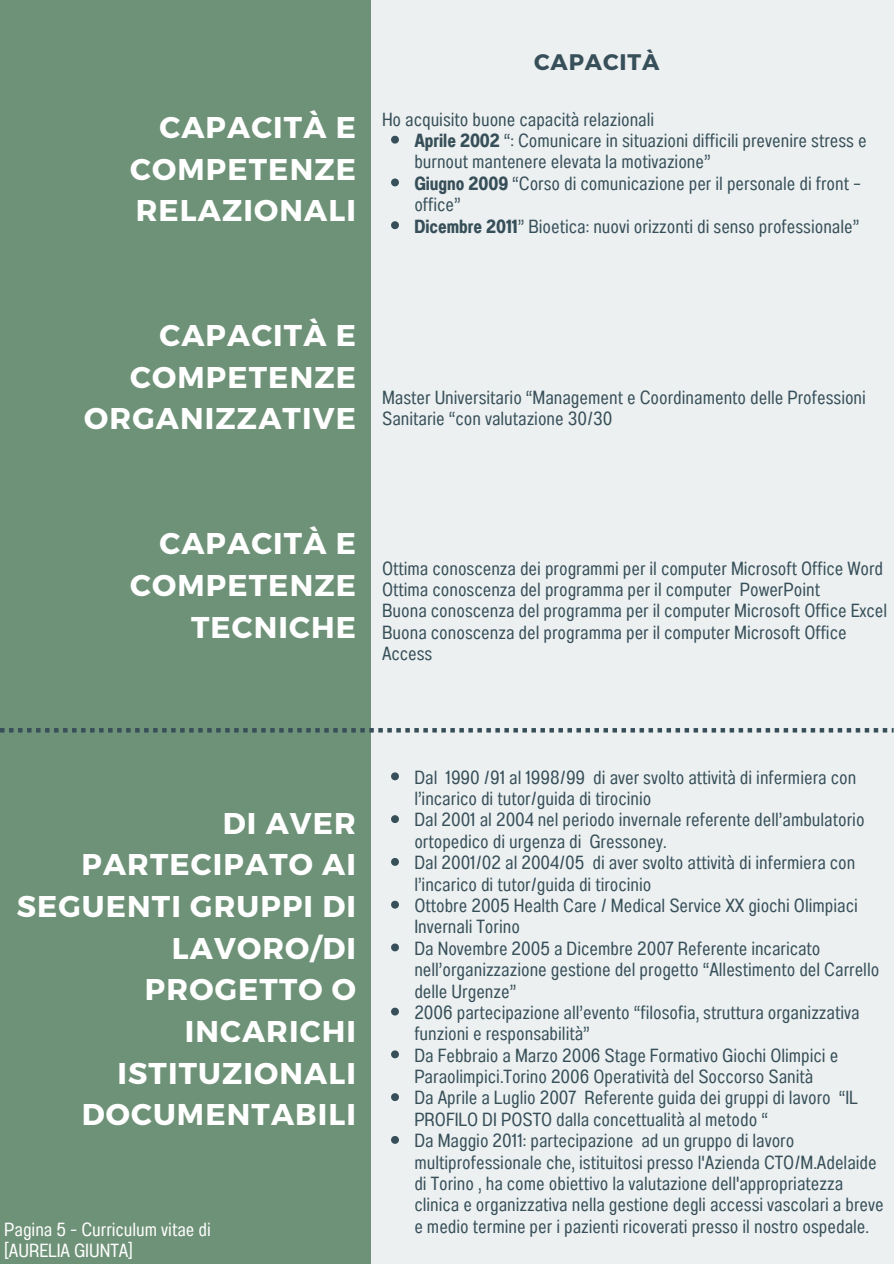
<style>
.page{position:relative;width:894px;height:1264px;background:#fff}
.page>*{position:absolute;margin:0;border:0;box-sizing:border-box;transform-origin:0 0}
.t1{font:700 30px/41.7px "Montserrat";letter-spacing:.04em;color:#fff;text-align:right}
.t2{font:700 22.5px "Montserrat";letter-spacing:.04em;color:#374f59}
.t3{font:19.05px/21.3px "Anantason Wd 62";color:#374f59}
.t4{font:19.05px "Anantason Wd 62";color:#fff}
.s1{font-family:"Anantason Bold Wd 62"}
</style>
<div class="page">
<div style="left:0;top:0;width:893px;height:1263px;background:#ecf0f1"></div>
<div style="left:0;top:0;width:370px;height:1263px;background:#6e9277"></div>
<svg style="left:391px;top:136px;width:8px;height:8px"></svg>
<svg style="left:391px;top:178px;width:8px;height:8px"></svg>
<svg style="left:391px;top:221px;width:8px;height:8px"></svg>
<svg style="left:0;top:728px;width:893px;height:4px"></svg>
<svg style="left:391px;top:772px;width:8px;height:8px"></svg>
<svg style="left:391px;top:815px;width:8px;height:8px"></svg>
<svg style="left:391px;top:858px;width:8px;height:7px"></svg>
<svg style="left:391px;top:900px;width:8px;height:8px"></svg>
<svg style="left:391px;top:943px;width:8px;height:8px"></svg>
<svg style="left:391px;top:1007px;width:8px;height:8px"></svg>
<svg style="left:391px;top:1050px;width:8px;height:8px"></svg>
<svg style="left:391px;top:1093px;width:8px;height:8px"></svg>
<svg style="left:391px;top:1136px;width:8px;height:7px"></svg>
<h1 class="t1" style="left:130px;top:105px;width:227px;text-align:justify;text-indent:29px">CAPACITÀ E COMPETENZE RELAZIONALI</h1>
<h1 class="t2" style="left:534px;top:47px;width:127px">CAPACITÀ</h1>
<p class="t3" style="left:382px;top:108px;width:273px">Ho acquisito buone capacità relazionali</p>
<p class="t3" style="left:414px;top:130px;width:453px"><span class="s1">Aprile 2002</span> “: Comunicare in situazioni difficili prevenire stress e burnout mantenere elevata la motivazione”</p>
<h2 class="t3" style="left:414px;top:172px;width:448px"><span class="s1">Giugno 2009</span> “Corso di comunicazione per il personale di front – office”</h2>
<p class="t3" style="left:414px;top:215px;width:446px"><span class="s1">Dicembre 2011</span>” Bioetica: nuovi orizzonti di senso professionale”</p>
<h1 class="t1" style="left:84px;top:313px;width:273px">CAPACITÀ E<br>COMPETENZE<br>ORGANIZZATIVE</h1>
<p class="t3" style="left:382px;top:386px;width:485px">Master Universitario “Management e Coordinamento delle Professioni<br>Sanitarie “con valutazione 30/30</p>
<h1 class="t1" style="left:130px;top:521px;width:227px">CAPACITÀ E<br>COMPETENZE<br>TECNICHE</h1>
<p class="t3" style="left:382px;top:557px;width:502px">Ottima conoscenza dei programmi per il computer Microsoft Office Word</p>
<p class="t3" style="left:382px;top:579px;width:439px">Ottima conoscenza del programma per il computer PowerPoint</p>
<p class="t3" style="left:382px;top:600px;width:506px">Buona conoscenza del programma per il computer Microsoft Office Excel</p>
<p class="t3" style="left:382px;top:621px;width:466px">Buona conoscenza del programma per il computer Microsoft Office<br>Access</p>
<p class="t1" style="left:17px;top:800px;width:341px">DI AVER<br>PARTECIPATO AI<br>SEGUENTI GRUPPI DI<br>LAVORO/DI<br>PROGETTO O<br>INCARICHI<br>ISTITUZIONALI<br>DOCUMENTABILI</p>
<p class="t3" style="left:414px;top:766px;width:443px">Dal 1990 /91 al 1998/99 di aver svolto attività di infermiera con l’incarico di tutor/guida di tirocinio</p>
<p class="t3" style="left:414px;top:809px;width:451px">Dal 2001 al 2004 nel periodo invernale referente dell’ambulatorio ortopedico di urgenza di Gressoney.</p>
<p class="t3" style="left:414px;top:852px;width:442px">Dal 2001/02 al 2004/05 di aver svolto attività di infermiera con l’incarico di tutor/guida di tirocinio</p>
<p class="t3" style="left:414px;top:894px;width:445px">Ottobre 2005 Health Care / Medical Service XX giochi Olimpiaci<br>Invernali Torino</p>
<p class="t3" style="left:414px;top:937px;width:466px">Da Novembre 2005 a Dicembre 2007 Referente incaricato nell’organizzazione gestione del progetto “Allestimento del Carrello delle Urgenze”</p>
<p class="t3" style="left:414px;top:1001px;width:446px">2006 partecipazione all’evento “filosofia, struttura organizzativa funzioni e responsabilità”</p>
<p class="t3" style="left:414px;top:1044px;width:425px">Da Febbraio a Marzo 2006 Stage Formativo Giochi Olimpici e<br>Paraolimpici.Torino 2006 Operatività del Soccorso Sanità</p>
<p class="t3" style="left:414px;top:1087px;width:445px">Da Aprile a Luglio 2007 Referente guida dei gruppi di lavoro “IL<br>PROFILO DI POSTO dalla concettualità al metodo “</p>
<p class="t3" style="left:414px;top:1129px;width:471px">Da Maggio 2011: partecipazione ad un gruppo di lavoro multiprofessionale che, istituitosi presso l'Azienda CTO/M.Adelaide di Torino , ha come obiettivo la valutazione dell'appropriatezza clinica e organizzativa nella gestione degli accessi vascolari a breve</p>
<p class="t4" style="left:4px;top:1218px;width:208px">Pagina 5 - Curriculum vitae di</p>
<p class="t3" style="left:414px;top:1215px;width:456px">e medio termine per i pazienti ricoverati presso il nostro ospedale.</p>
<p class="t4" style="left:4px;top:1239px;width:130px">[AURELIA GIUNTA]</p>
</div>
